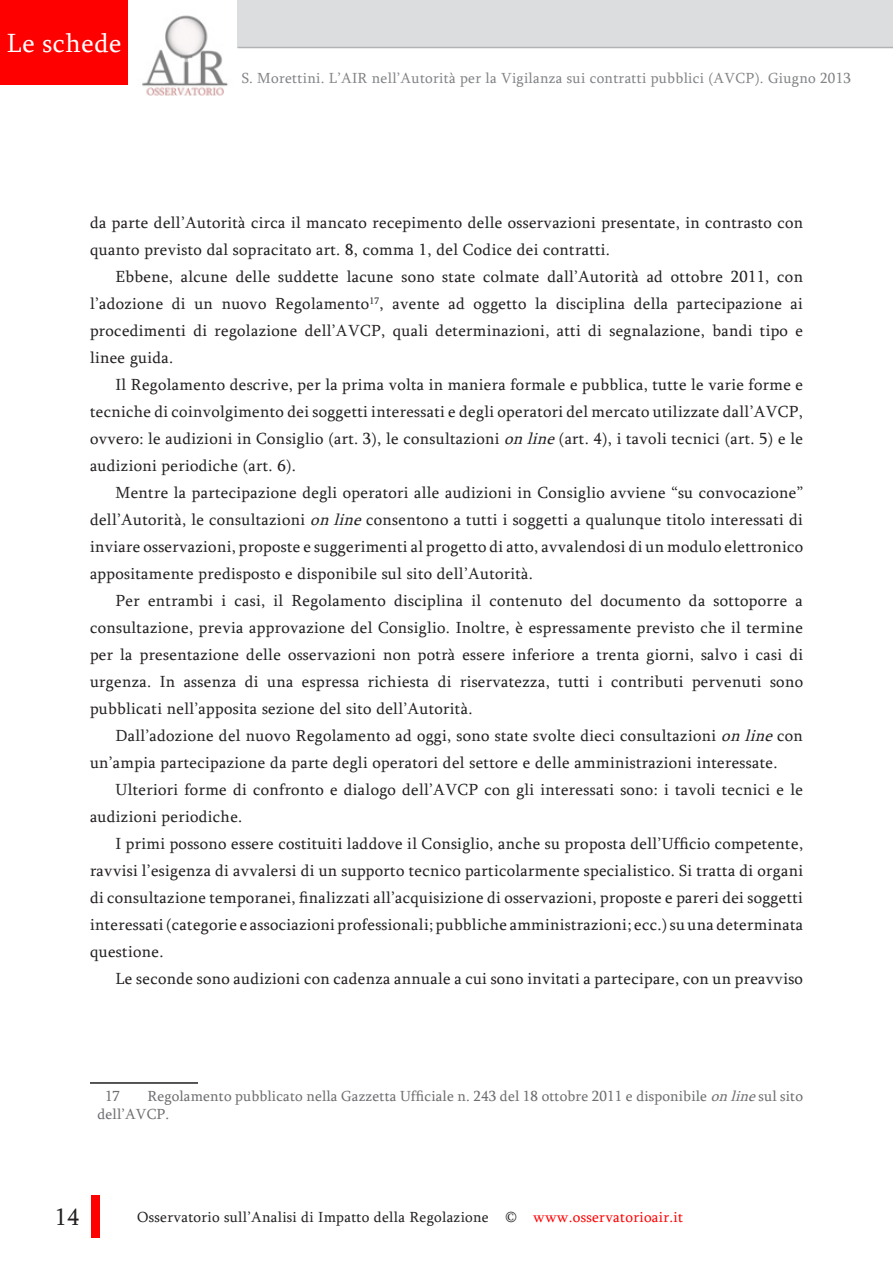
<style>
.page{position:relative;width:893px;height:1263px;background:#fff}
.page>*{position:absolute;margin:0;border:0;box-sizing:border-box;transform-origin:0 0}
.t1{font:27px "Sylfaen";letter-spacing:.02em;color:#fff}
.t2{font:24px "Sylfaen";color:#231f20}
.Note_testo{font:16.5px/27px "Sylfaen";letter-spacing:.02em;color:#231f20;text-align:justify}
.Note_testo-2{font:15px/18px "Sylfaen";letter-spacing:.01em;color:#6c6d70}
.t3{font:15px "Sylfaen";letter-spacing:.02em;color:#808285}
.t4{font:15px "Sylfaen";letter-spacing:.02em;color:#231f20}
.s1{font-style:italic}
.s2{color:#f00}
</style>
<div class="page">
<div style="left:0;top:0;width:128px;height:84px;background:#f00"></div>
<img style="left:142px;top:0;width:96px;height:96px">
<img style="left:91px;top:1195px;width:9px;height:42px">
<div style="left:238px;top:0;width:655px;height:48px;background:#dcdddf"></div>
<hr style="left:238px;top:47px;width:655px;height:1px;background:#b2b3b7">
<hr style="left:90px;top:1082px;width:108px;height:2px;background:#231f20">
<h1 class="t1" style="left:7px;top:25px;width:116px">Le schede</h1>
<p class="t3" style="left:242px;top:68px;width:611px">S. Morettini. L’AIR nell’Autorità per la Vigilanza sui contratti pubblici (AVCP). Giugno 2013</p>
<p class="Note_testo" style="left:90px;top:209px;width:715px">da parte dell’Autorità circa il mancato recepimento delle osservazioni presentate, in contrasto con quanto previsto dal sopracitato art. 8, comma 1, del Codice dei contratti.</p>
<p class="Note_testo" style="left:90px;top:263px;width:714px;text-indent:26px">Ebbene, alcune delle suddette lacune sono state colmate dall’Autorità ad ottobre 2011, con l’adozione di un nuovo Regolamento<sup>17</sup>, avente ad oggetto la disciplina della partecipazione ai procedimenti di regolazione dell’AVCP, quali determinazioni, atti di segnalazione, bandi tipo e linee guida.</p>
<p class="Note_testo" style="left:90px;top:371px;width:715px;text-indent:26px">Il Regolamento descrive, per la prima volta in maniera formale e pubblica, tutte le varie forme e tecniche di coinvolgimento dei soggetti interessati e degli operatori del mercato utilizzate dall’AVCP, ovvero: le audizioni in Consiglio (art. 3), le consultazioni <span class="s1">online</span>(art. 4), i tavoli tecnici (art. 5) e le audizioni periodiche (art. 6).</p>
<p class="Note_testo" style="left:90px;top:479px;width:715px;text-indent:26px">Mentre la partecipazione degli operatori alle audizioni in Consiglio avviene “su convocazione” dell’Autorità, le consultazioni <span class="s1">online</span>consentono a tutti i soggetti a qualunque titolo interessati di inviare osservazioni, proposte e suggerimenti al progetto di atto, avvalendosi di un modulo elettronico appositamente predisposto e disponibile sul sito dell’Autorità.</p>
<p class="Note_testo" style="left:90px;top:587px;width:715px;text-indent:26px">Per entrambi i casi, il Regolamento disciplina il contenuto del documento da sottoporre a consultazione, previa approvazione del Consiglio. Inoltre, è espressamente previsto che il termine per la presentazione delle osservazioni non potrà essere inferiore a trenta giorni, salvo i casi di urgenza. In assenza di una espressa richiesta di riservatezza, tutti i contributi pervenuti sono pubblicati nell’apposita sezione del sito dell’Autorità.</p>
<p class="Note_testo" style="left:90px;top:722px;width:714px;text-indent:26px">Dall’adozione del nuovo Regolamento ad oggi, sono state svolte dieci consultazioni <span class="s1">online</span>con un’ampia partecipazione da parte degli operatori del settore e delle amministrazioni interessate.</p>
<p class="Note_testo" style="left:90px;top:776px;width:714px;text-indent:26px">Ulteriori forme di confronto e dialogo dell’AVCP con gli interessati sono: i tavoli tecnici e le audizioni periodiche.</p>
<p class="Note_testo" style="left:90px;top:830px;width:715px;text-indent:26px">I primi possono essere costituiti laddove il Consiglio, anche su proposta dell’Ufficio competente, ravvisi l’esigenza di avvalersi di un supporto tecnico particolarmente specialistico. Si tratta di organi di consultazione temporanei, finalizzati all’acquisizione di osservazioni, proposte e pareri dei soggetti interessati (categorie e associazioni professionali; pubbliche amministrazioni; ecc.) su una determinata questione.</p>
<p class="Note_testo" style="left:116px;top:965px;width:689px">Le seconde sono audizioni con cadenza annuale a cui sono invitati a partecipare, con un preavviso</p>
<p class="Note_testo-2" style="left:98px;top:1086px;width:707px;text-indent:50px">Regolamento pubblicato nella Gazzetta Ufficiale n. 243 del 18 ottobre 2011 e disponibile <span class="s1">online</span>sul sito dell’AVCP.</p>
<p class="Note_testo-2" style="left:105px;top:1086px;width:17px">17</p>
<h2 class="t2" style="left:55px;top:1201px;width:26px">14</h2>
<p class="t4" style="left:137px;top:1207px;width:547px">Osservatorio sull’Analisi di Impatto della Regolazione © <span class="s2">www.osservatorioair.it</span></p>
</div>
